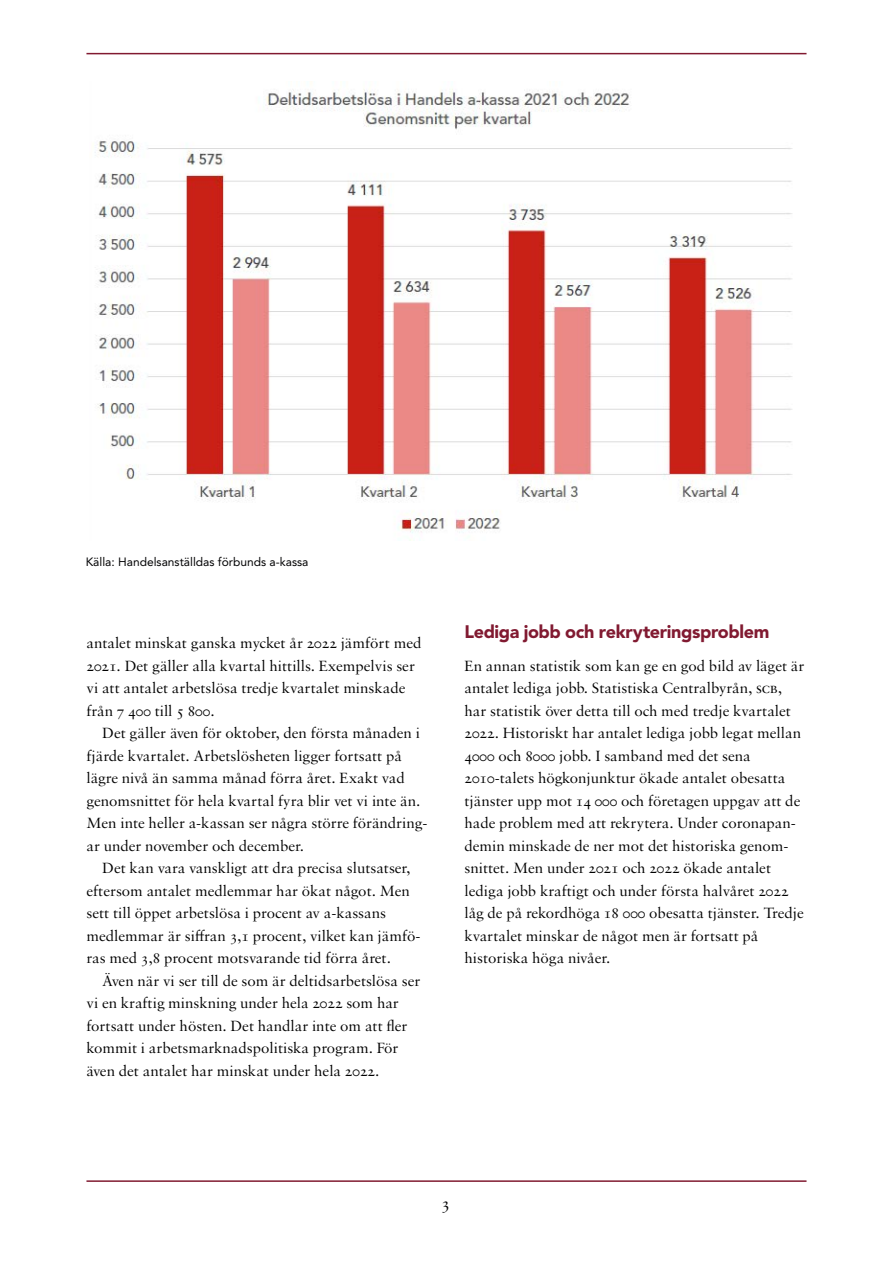
<style>
.page{position:relative;width:893px;height:1263px;background:#fff}
.page>*{position:absolute;margin:0;border:0;box-sizing:border-box;transform-origin:0 0}
.t1{font:900 18px "Avenir LT Std";letter-spacing:-.02em;color:#811a31}
.t2{font:18px "Sabon MT Std";color:#020203}
.t3{font:15.75px/22.5px "Sabon MT Std";color:#000}
.t4{font:12px "Avenir LT Std";color:#020203}
</style>
<div class="page">
<hr style="left:86px;top:1180px;width:720px;height:2px;background:#811a31">
<hr style="left:86px;top:53px;width:720px;height:1px;background:#811a31">
<img style="left:95px;top:89px;width:698px;height:451px">
<p class="t4" style="left:86px;top:554px;width:224px">Källa: Handelsanställdas förbunds a-kassa</p>
<p class="t3" style="left:86px;top:631px;width:336px">antalet minskat ganska mycket år 2022 jämfört med 2021. Det gäller alla kvartal hittills. Exempelvis ser vi att antalet arbetslösa tredje kvartalet minskade från 7 400 till 5 800.</p>
<p class="t3" style="left:86px;top:721px;width:342px;text-indent:16px">Det gäller även för oktober, den första månaden i fjärde kvartalet. Arbetslösheten ligger fortsatt på lägre nivå än samma månad förra året. Exakt vad genomsnittet för hela kvartal fyra blir vet vi inte än.<br>Men inte heller a-kassan ser några större förändring&shy;ar under november och december.</p>
<p class="t3" style="left:86px;top:856px;width:336px;text-indent:16px">Det kan vara vanskligt att dra precisa slutsatser, eftersom antalet medlemmar har ökat något. Men sett till öppet arbetslösa i procent av a-kassans medlemmar är siffran 3,1 procent, vilket kan jämfö&shy;ras med 3,8 procent motsvarande tid förra året.</p>
<p class="t3" style="left:86px;top:969px;width:335px;text-indent:16px">Även när vi ser till de som är deltidsarbetslösa ser vi en kraftig minskning under hela 2022 som har fortsatt under hösten. Det handlar inte om att fler kommit i arbetsmarknadspolitiska program. För även det antalet har minskat under hela 2022.</p>
<p class="t1" style="left:464px;top:621px;width:306px">Lediga jobb och rekryteringsproblem</p>
<p class="t3" style="left:464px;top:654px;width:341px">En annan statistik som kan ge en god bild av läget är antalet lediga jobb. Statistiska Centralbyrån, SCB, har statistik över detta till och med tredje kvartalet 2022. Historiskt har antalet lediga jobb legat mellan 4000 och 8000 jobb. I samband med det sena 2010-talets högkonjunktur ökade antalet obesatta tjänster upp mot 14 000 och företagen uppgav att de hade problem med att rekrytera. Under coronapan&shy;demin minskade de ner mot det historiska genom&shy;snittet. Men under 2021 och 2022 ökade antalet lediga jobb kraftigt och under första halvåret 2022 låg de på rekordhöga 18 000 obesatta tjänster. Tredje kvartalet minskar de något men är fortsatt på historiska höga nivåer.</p>
<p class="t2" style="left:441px;top:1192px;width:10px">3</p>
</div>
